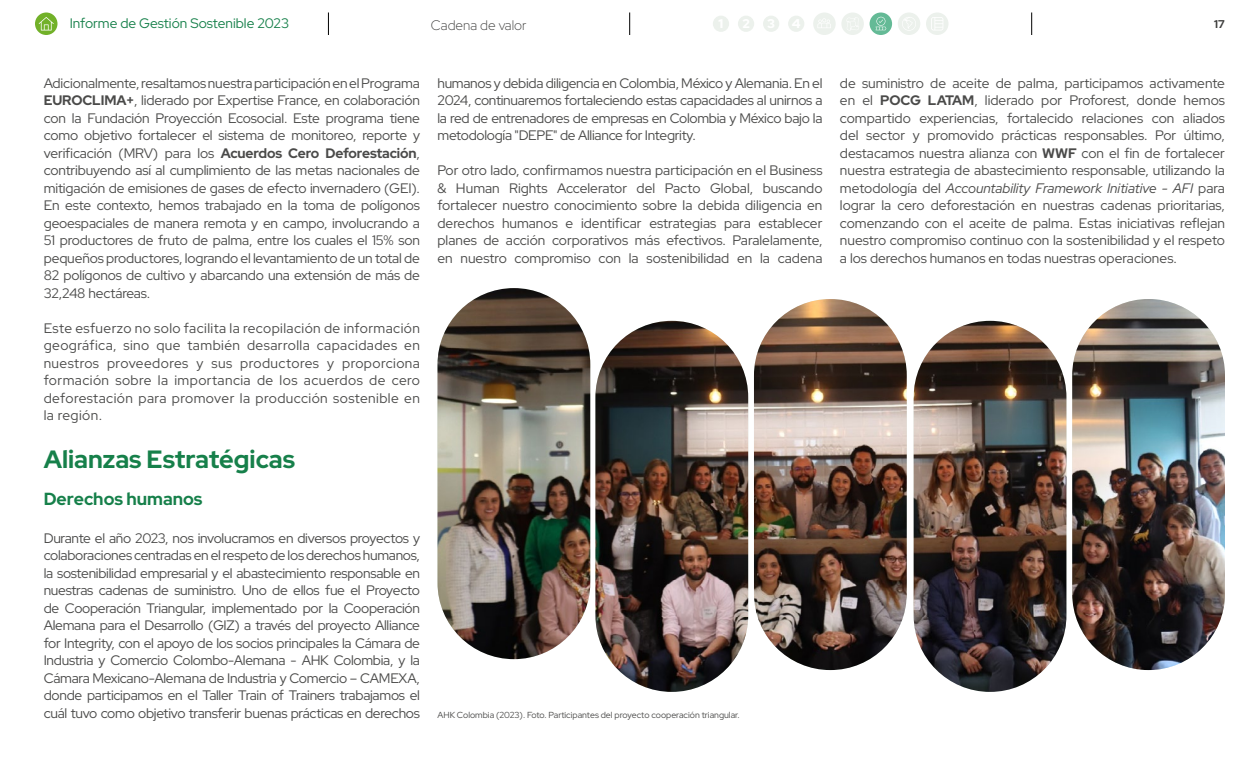
<style>
.page{position:relative;width:1260px;height:765px;background:#fff}
.page>*{position:absolute;margin:0;border:0;box-sizing:border-box;transform-origin:0 0}
.t1{font:700 25px "Red Hat Display";color:#16804a}
.t2{font:700 17.5px "Red Hat Display";color:#16804a}
.t3{font:13.75px/17.5px "Red Hat Display";letter-spacing:-.01em;color:#4a4a49;text-align:justify}
.t4{font:13.75px "Red Hat Display";color:#16804a}
.t5{font:300 13.75px "Red Hat Display";color:#3c3c3b}
.t6{font:700 11.25px "Red Hat Display";color:#3c3c3b}
.t7{font:8.75px "Red Hat Display";color:#4a4a49}
.s1{font-weight:700}
.s2{font-style:italic}
</style>
<div class="page">
<img style="left:438px;top:288px;width:152px;height:371px;border-radius:76px">
<img style="left:595px;top:321px;width:153px;height:371px;border-radius:76px">
<img style="left:914px;top:321px;width:152px;height:371px;border-radius:76px">
<img style="left:754px;top:299px;width:153px;height:371px;border-radius:76px">
<img style="left:1072px;top:299px;width:153px;height:371px;border-radius:76px">
<svg style="left:328px;top:12px;width:1px;height:23px"></svg>
<svg style="left:629px;top:12px;width:1px;height:23px"></svg>
<svg style="left:1031px;top:12px;width:1px;height:23px"></svg>
<svg style="left:35px;top:12px;width:23px;height:23px"></svg>
<svg style="left:39px;top:17px;width:15px;height:14px"></svg>
<div style="left:926px;top:12px;width:23px;height:23px;background:#ecf1ec;border-radius:50%"></div>
<svg style="left:931px;top:17px;width:12px;height:13px"></svg>
<div style="left:713px;top:16px;width:16px;height:16px;background:#ecf1ec;border-radius:50%"></div>
<div style="left:738px;top:16px;width:16px;height:16px;background:#ecf1ec;border-radius:50%"></div>
<div style="left:763px;top:16px;width:16px;height:16px;background:#ecf1ec;border-radius:50%"></div>
<div style="left:788px;top:16px;width:16px;height:16px;background:#ecf1ec;border-radius:50%"></div>
<div style="left:813px;top:12px;width:23px;height:23px;background:#ecf1ec;border-radius:50%"></div>
<svg style="left:818px;top:18px;width:13px;height:10px"></svg>
<div style="left:841px;top:12px;width:23px;height:23px;background:#ecf1ec;border-radius:50%"></div>
<div style="left:870px;top:12px;width:22px;height:23px;background:#64ba96;border-radius:50%"></div>
<svg style="left:876px;top:17px;width:10px;height:13px"></svg>
<div style="left:898px;top:12px;width:22px;height:23px;background:#ecf1ec;border-radius:50%"></div>
<svg style="left:902px;top:17px;width:14px;height:14px"></svg>
<p class="t4" style="left:70px;top:14px;width:221px">Informe de Gestión Sostenible 2023</p>
<p class="t5" style="left:431px;top:16px;width:97px">Cadena de valor</p>
<p class="t6" style="left:1214px;top:16px;width:12px">17</p>
<p class="t3" style="left:44px;top:74px;width:378px">Adicionalmente, resaltamos nuestra participación en el Programa <span class="s1">EUROCLIMA+</span>, liderado por Expertise France, en colaboración con la Fundación Proyección Ecosocial. Este programa tiene como objetivo fortalecer el sistema de monitoreo, reporte y verificación (MRV) para los <span class="s1">Acuerdos Cero Deforestación</span>, contribuyendo así al cumplimiento de las metas nacionales de mitigación de emisiones de gases de efecto invernadero (GEI).<br>En este contexto, hemos trabajado en la toma de polígonos geoespaciales de manera remota y en campo, involucrando a 51 productores de fruto de palma, entre los cuales el 15% son pequeños productores, logrando el levantamiento de un total de 82 polígonos de cultivo y abarcando una extensión de más de 32,248 hectáreas.</p>
<p class="t3" style="left:44px;top:319px;width:378px">Este esfuerzo no solo facilita la recopilación de información geográfica, sino que también desarrolla capacidades en nuestros proveedores y sus productores y proporciona formación sobre la importancia de los acuerdos de cero deforestación para promover la producción sostenible en la región.</p>
<h1 class="t1" style="left:44px;top:442px;width:253px">Alianzas Estratégicas</h1>
<p class="t2" style="left:44px;top:487px;width:160px">Derechos humanos</p>
<p class="t3" style="left:44px;top:529px;width:378px">Durante el año 2023, nos involucramos en diversos proyectos y colaboraciones centradas en el respeto de los derechos humanos, la sostenibilidad empresarial y el abastecimiento responsable en nuestras cadenas de suministro. Uno de ellos fue el Proyecto de Cooperación Triangular, implementado por la Cooperación Alemana para el Desarrollo (GIZ) a través del proyecto Alliance for Integrity, con el apoyo de los socios principales la Cámara de Industria y Comercio Colombo-Alemana - AHK Colombia, y la Cámara Mexicano-Alemana de Industria y Comercio – CAMEXA, donde participamos en el Taller Train of Trainers trabajamos el cuál tuvo como objetivo transferir buenas prácticas en derechos</p>
<p class="t3" style="left:437px;top:74px;width:387px">humanos y debida diligencia en Colombia, México y Alemania. En el 2024, continuaremos fortaleciendo estas capacidades al unirnos a la red de entrenadores de empresas en Colombia y México bajo la metodología "DEPE" de Alliance for Integrity.</p>
<p class="t3" style="left:437px;top:161px;width:387px">Por otro lado, confirmamos nuestra participación en el Business &amp; Human Rights Accelerator del Pacto Global, buscando fortalecer nuestro conocimiento sobre la debida diligencia en derechos humanos e identificar estrategias para establecer planes de acción corporativos más efectivos. Paralelamente, en nuestro compromiso con la sostenibilidad en la cadena</p>
<p class="t7" style="left:438px;top:709px;width:304px">AHK Colombia (2023). Foto. Participantes del proyecto cooperación triangular.</p>
<p class="t3" style="left:840px;top:74px;width:387px">de suministro de aceite de palma, participamos activamente en el <span class="s1">POCG LATAM</span>, liderado por Proforest, donde hemos compartido experiencias, fortalecido relaciones con aliados del sector y promovido prácticas responsables. Por último, destacamos nuestra alianza con <span class="s1">WWF</span> con el fin de fortalecer nuestra estrategia de abastecimiento responsable, utilizando la metodología del <span class="s2">Accountability Framework Initiative - AFI</span> para lograr la cero deforestación en nuestras cadenas prioritarias, comenzando con el aceite de palma. Estas iniciativas reflejan nuestro compromiso continuo con la sostenibilidad y el respeto a los derechos humanos en todas nuestras operaciones.</p>
</div>
